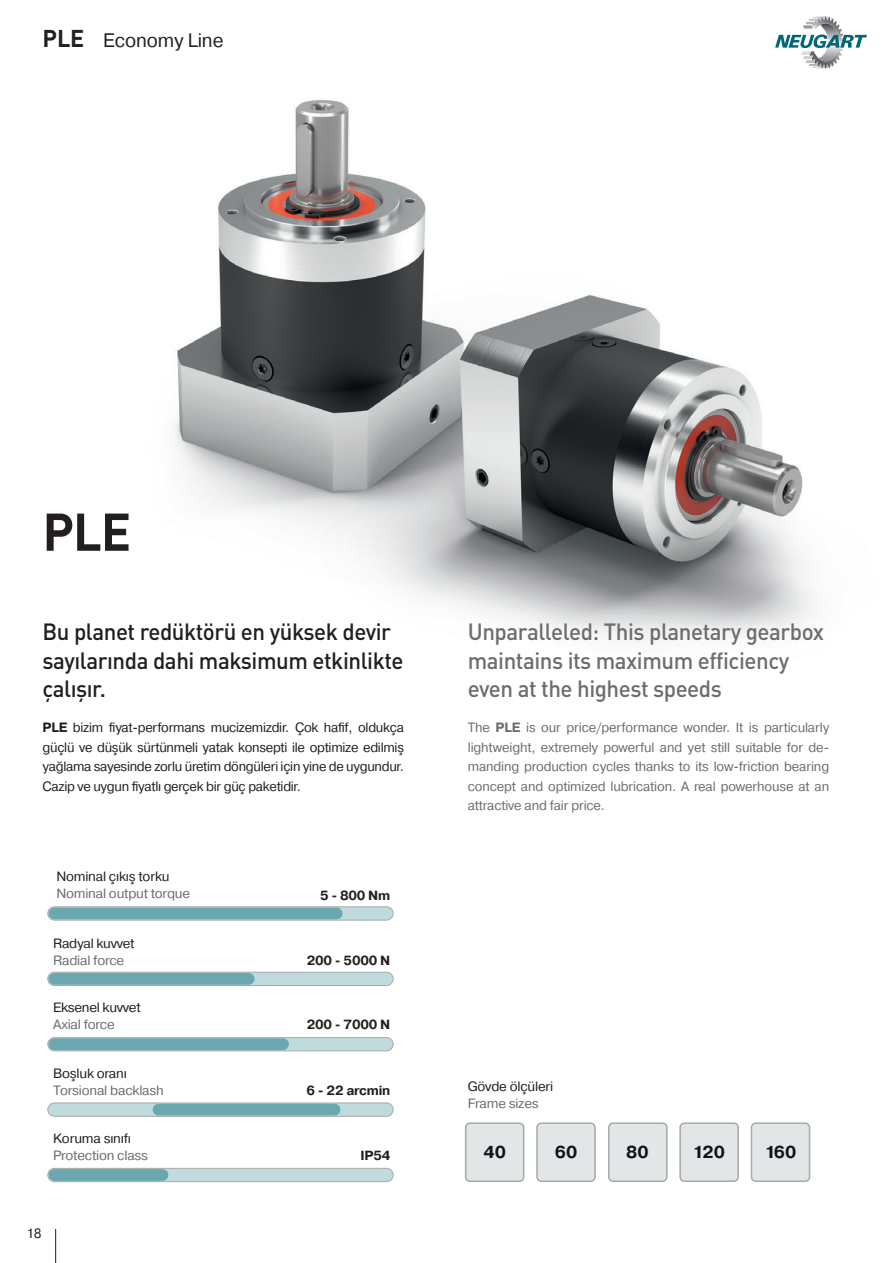
<style>
.page{position:relative;width:893px;height:1263px;background:#fff}
.page>*{position:absolute;margin:0;border:0;box-sizing:border-box;transform-origin:0 0}
._01Headline{font:700 52.2px "DIN Pro";color:#231f20;scale:.96 1}
._02Sub_Headline{font:500 23.25px/28.5px "DIN Pro";letter-spacing:-.02em;color:#6c6d70;scale:.96 1}
._02Sub_Headline-2{font:500 23.25px/28.5px "DIN Pro";letter-spacing:-.02em;color:#231f20;scale:.96 1}
.t1{font:19.5px "Pragmatica";letter-spacing:-.005em;color:#231f20}
.t2{font:700 17.25px "Pragmatica";color:#111416}
.t3{font:13.5px/19.5px "Pragmatica";letter-spacing:-.015em;color:#6c6d70;text-align:justify}
.Tabellenwerte{font:13.5px/19.5px "Pragmatica";letter-spacing:-.02em;color:#231f20;text-align:justify}
.t4{font:700 13.2px "Pragmatica";letter-spacing:-.015em;color:#231f20}
.s1{font-family:"DIN Pro";font-weight:700;font-size:24px}
.s2{font-weight:700}
</style>
<div class="page">
<svg style="left:775px;top:16px;width:92px;height:53px"></svg>
<hr style="left:55px;top:1229px;width:1px;height:34px;background:#231f20">
<img style="left:174px;top:99px;width:640px;height:539px">
<div style="left:48px;top:972px;width:345px;height:13px;background:#bfdbde;border-radius:7px"></div>
<div style="left:47px;top:972px;width:346px;height:14px;border:1px solid #a6aaaa;border-radius:7px"></div>
<svg style="left:48px;top:907px;width:345px;height:13px"></svg>
<div style="left:47px;top:906px;width:346px;height:14px;border:1px solid #a6aaaa;border-radius:7px"></div>
<div style="left:48px;top:1037px;width:345px;height:14px;background:#bfdbde;border-radius:7px"></div>
<div style="left:47px;top:1037px;width:346px;height:14px;border:1px solid #a6aaaa;border-radius:7px"></div>
<div style="left:48px;top:1103px;width:345px;height:13px;background:#bfdbde;border-radius:7px"></div>
<div style="left:47px;top:1102px;width:346px;height:15px;border:1px solid #a6aaaa;border-radius:7px"></div>
<div style="left:48px;top:1168px;width:345px;height:14px;background:#bfdbde;border-radius:7px"></div>
<div style="left:47px;top:1168px;width:346px;height:14px;border:1px solid #a6aaaa;border-radius:7px"></div>
<div style="left:54px;top:973px;width:195px;height:12px;background:#6ba7af"></div>
<div style="left:54px;top:1038px;width:229px;height:12px;background:#6ba7af"></div>
<div style="left:158px;top:1104px;width:177px;height:11px;background:#6ba7af"></div>
<div style="left:54px;top:1169px;width:108px;height:12px;background:#6ba7af"></div>
<div style="left:54px;top:907px;width:283px;height:12px;background:#6ba7af"></div>
<div style="left:466px;top:1123px;width:58px;height:58px;background:#e3e6e6;border-radius:4px"></div>
<div style="left:465px;top:1122px;width:59px;height:60px;border:2px solid #a6aaaa;border-radius:4px"></div>
<div style="left:537px;top:1123px;width:58px;height:58px;background:#e3e6e6;border-radius:4px"></div>
<div style="left:536px;top:1122px;width:60px;height:60px;border:2px solid #a6aaaa;border-radius:4px"></div>
<div style="left:609px;top:1123px;width:58px;height:58px;background:#e3e6e6;border-radius:4px"></div>
<div style="left:608px;top:1122px;width:60px;height:60px;border:2px solid #a6aaaa;border-radius:4px"></div>
<div style="left:680px;top:1123px;width:58px;height:58px;background:#e3e6e6;border-radius:4px"></div>
<div style="left:679px;top:1122px;width:60px;height:60px;border:2px solid #a6aaaa;border-radius:4px"></div>
<div style="left:751px;top:1123px;width:58px;height:58px;background:#e3e6e6;border-radius:4px"></div>
<div style="left:751px;top:1122px;width:59px;height:60px;border:2px solid #a6aaaa;border-radius:4px"></div>
<p class="t1" style="left:43px;top:28px;width:182px"><span class="s1">PLE</span> Economy Line</p>
<p class="_01Headline" style="left:43px;top:491px;width:94px">PLE</p>
<p class="_02Sub_Headline-2" style="left:43px;top:616px;width:377px">Bu planet redüktörü en yüksek devir sayılarında dahi maksimum etkinlikte çalışır.</p>
<p class="_02Sub_Headline" style="left:468px;top:616px;width:373px">Unparalleled: This planetary gearbox maintains its maximum efficiency even at the highest speeds</p>
<p class="t3" style="left:468px;top:718px;width:363px">The <span class="s2">PLE</span> is our price/performance wonder. It is particularly lightweight, extremely powerful and yet still suitable for de&shy;manding production cycles thanks to its low-friction bearing concept and optimized lubrication. A real powerhouse at an attractive and fair price.</p>
<p class="Tabellenwerte" style="left:43px;top:718px;width:363px"><span class="s2">PLE</span> bizim fiyat-performans mucizemizdir. Çok hafif, oldukça güçlü ve düşük sürtünmeli yatak konsepti ile optimize edilmiş yağlama sayesinde zorlu üretim döngüleri için yine de uygundur.<br>Cazip ve uygun fiyatlı gerçek bir güç paketidir.</p>
<p class="Tabellenwerte" style="left:56px;top:867px;width:115px">Nominal çıkış torku</p>
<p class="t3" style="left:56px;top:884px;width:135px">Nominal output torque</p>
<p class="Tabellenwerte" style="left:53px;top:933px;width:83px">Radyal kuvvet</p>
<p class="t3" style="left:53px;top:950px;width:73px">Radial force</p>
<p class="Tabellenwerte" style="left:53px;top:998px;width:89px">Eksenel kuvvet</p>
<p class="t3" style="left:53px;top:1015px;width:63px">Axial force</p>
<p class="Tabellenwerte" style="left:53px;top:1063px;width:75px">Boşluk oranı</p>
<p class="t3" style="left:53px;top:1080px;width:112px">Torsional backlash</p>
<p class="Tabellenwerte" style="left:53px;top:1129px;width:79px">Koruma sınıfı</p>
<p class="t3" style="left:53px;top:1146px;width:96px">Protection class</p>
<p class="Tabellenwerte" style="left:26px;top:1224px;width:17px">18</p>
<p class="t4" style="left:320px;top:887px;width:72px">5 - 800 Nm</p>
<p class="t4" style="left:307px;top:952px;width:85px">200 - 5000 N</p>
<p class="t4" style="left:307px;top:1016px;width:85px">200 - 7000 N</p>
<p class="t4" style="left:307px;top:1081px;width:85px">6 - 22 arcmin</p>
<p class="Tabellenwerte" style="left:468px;top:1077px;width:87px">Gövde ölçüleri</p>
<p class="t3" style="left:468px;top:1094px;width:72px">Frame sizes</p>
<p class="t4" style="left:360px;top:1146px;width:31px">IP54</p>
<p class="t2" style="left:483px;top:1140px;width:24px">40</p>
<p class="t2" style="left:555px;top:1140px;width:24px">60</p>
<p class="t2" style="left:626px;top:1140px;width:24px">80</p>
<p class="t2" style="left:693px;top:1140px;width:34px">120</p>
<p class="t2" style="left:765px;top:1140px;width:33px">160</p>
</div>
